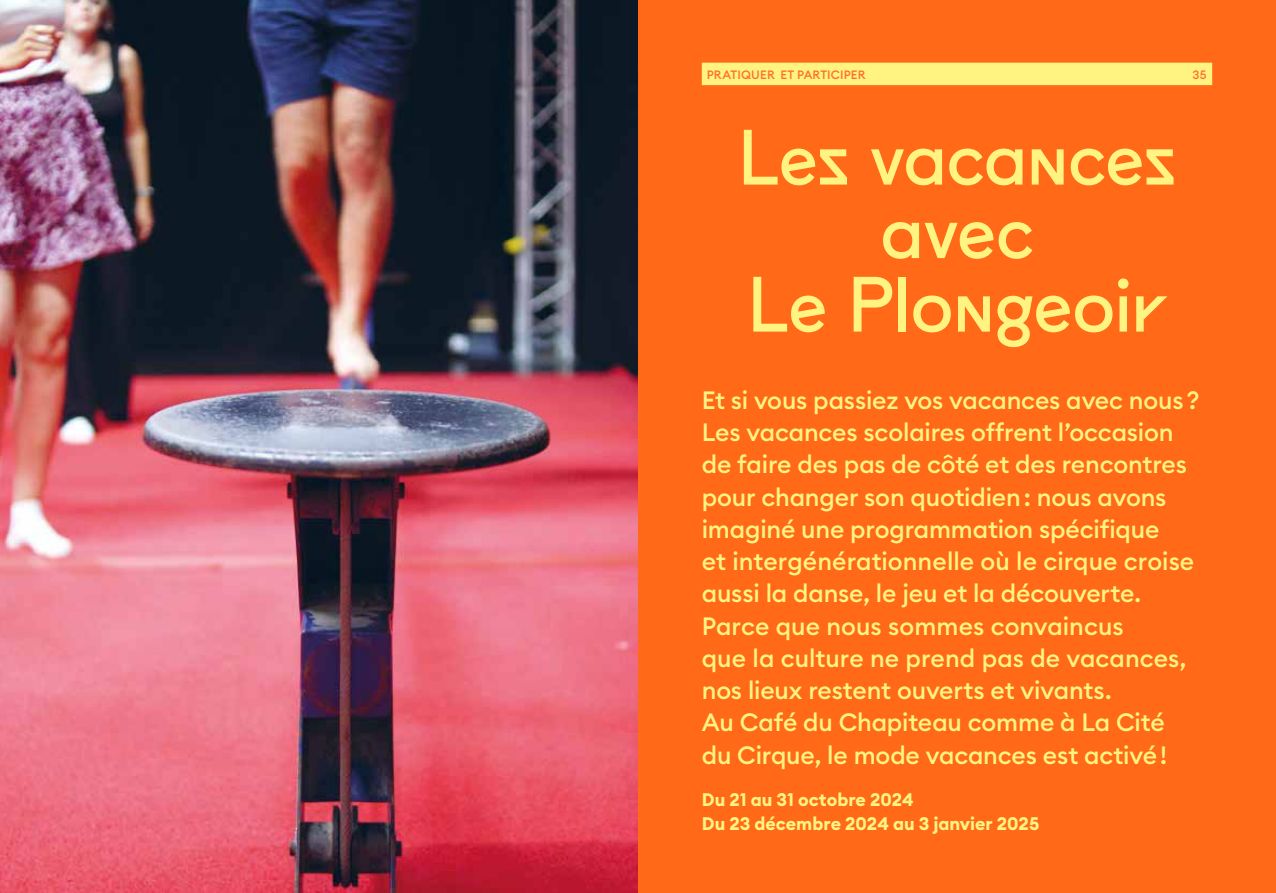
<style>
.page{position:relative;width:1276px;height:893px;background:#fff}
.page>*{position:absolute;margin:0;border:0;box-sizing:border-box;transform-origin:0 0}
.t1{font:75px/73.5px "Fugue Tails";letter-spacing:-.015em;color:#fff482;text-align:center}
.t2{font:500 24.75px/32.2px "Euclid Circular B";letter-spacing:-.005em;color:#fff482}
.t3{font:700 18px/24px "Euclid Circular B";color:#fff482}
.t4{font:500 12px "Euclid Circular B";letter-spacing:.015em;color:#ff6e2f}
</style>
<div class="page">
<div style="left:638px;top:0;width:638px;height:893px;background:#ff6917"></div>
<div style="left:702px;top:63px;width:510px;height:22px;background:#fff482"></div>
<img style="left:0;top:0;width:638px;height:893px">
<p class="t4" style="left:707px;top:67px;width:160px">PRATIQUER ET PARTICIPER</p>
<p class="t4" style="left:1192px;top:67px;width:16px">35</p>
<h1 class="t1" style="left:738px;top:115px;width:440px">Les vacances avec<br>Le Plongeoir</h1>
<p class="t2" style="left:702px;top:384px;width:499px">Et si vous passiez vos vacances avec nous ?<br>Les vacances scolaires offrent l’occasion de faire des pas de côté et des rencontres pour changer son quotidien : nous avons imaginé une programmation spécifique<br>et intergénérationnelle où le cirque croise aussi la danse, le jeu et la découverte.<br>Parce que nous sommes convaincus<br>que la culture ne prend pas de vacances, nos lieux restent ouverts et vivants.<br>Au Café du Chapiteau comme à La Cité du Cirque, le mode vacances est activé !</p>
<p class="t3" style="left:702px;top:788px;width:339px">Du 21 au 31 octobre 2024<br>Du 23 décembre 2024 au 3 janvier 2025</p>
</div>
